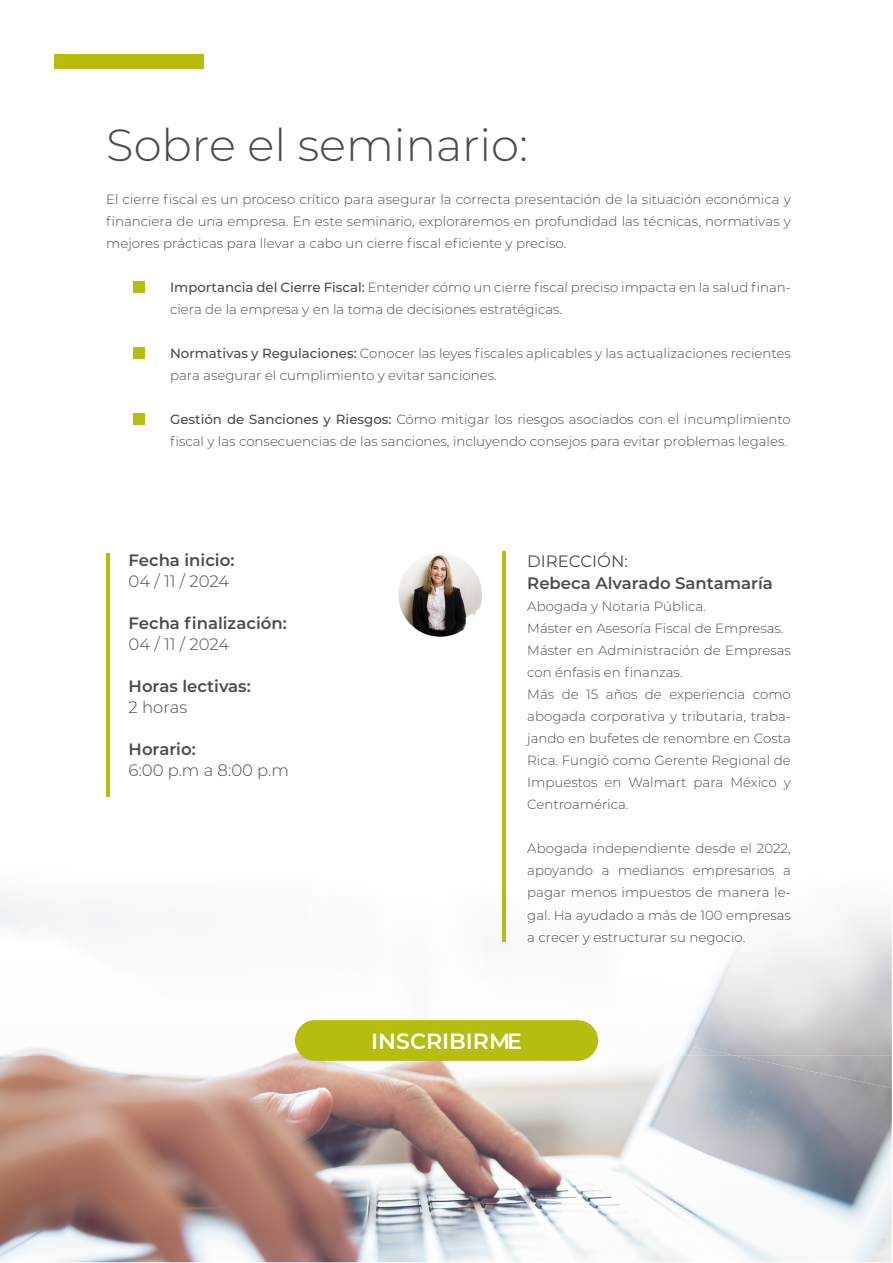
<style>
.page{position:relative;width:893px;height:1263px;background:#fff}
.page>*{position:absolute;margin:0;border:0;box-sizing:border-box;transform-origin:0 0}
.t1{font:300 45px "Montserrat";color:#4d4c4c}
.t2{font:600 22.05px "Montserrat";color:#fff}
.t3{font:600 16.5px "Montserrat";color:#4d4c4c}
.t4{font:300 16.5px "Montserrat";color:#4d4c4c}
.t5{font:16.5px "Montserrat";color:#4d4c4c}
.t6{font:300 13.35px/22px "Montserrat";color:#4d4c4c}
.s1{font-weight:500}
</style>
<div class="page">
<div style="left:54px;top:54px;width:149px;height:14px;background:#b4bd10"></div>
<img style="left:0;top:1055px;width:892px;height:207px">
<img style="left:593px;top:1047px;width:101px;height:8px">
<img style="left:733px;top:1055px;width:159px;height:33px">
<img style="left:299px;top:859px;width:593px;height:98px">
<img style="left:694px;top:957px;width:198px;height:98px">
<img style="left:582px;top:1020px;width:112px;height:27px">
<div style="left:295px;top:1020px;width:303px;height:41px;background:#b4bd10;border-radius:20px"></div>
<div style="left:133px;top:281px;width:11px;height:11px;background:#b4bd10"></div>
<div style="left:133px;top:347px;width:11px;height:11px;background:#b4bd10"></div>
<div style="left:133px;top:414px;width:11px;height:11px;background:#b4bd10"></div>
<hr style="left:106px;top:553px;width:3px;height:244px;background:#b4bd10">
<hr style="left:502px;top:551px;width:3px;height:391px;background:#b4bd10">
<img style="left:398px;top:553px;width:84px;height:84px;border-radius:42px">
<h1 class="t1" style="left:106px;top:114px;width:423px">Sobre el seminario:</h1>
<p class="t6" style="left:106px;top:188px;width:686px;text-align:justify">El cierre fiscal es un proceso crítico para asegurar la correcta presentación de la situación económica y financiera de una empresa. En este seminario, exploraremos en profundidad las técnicas, normativas y mejores prácticas para llevar a cabo un cierre fiscal eficiente y preciso.</p>
<p class="t6" style="left:170px;top:276px;width:622px"><span class="s1">Importancia del Cierre Fiscal:</span> Entender cómo un cierre fiscal preciso impacta en la salud finan&shy;ciera de la empresa y en la toma de decisiones estratégicas.</p>
<p class="t6" style="left:170px;top:342px;width:622px"><span class="s1">Normativas y Regulaciones:</span> Conocer las leyes fiscales aplicables y las actualizaciones recientes para asegurar el cumplimiento y evitar sanciones.</p>
<p class="t6" style="left:170px;top:408px;width:622px"><span class="s1">Gestión de Sanciones y Riesgos:</span> Cómo mitigar los riesgos asociados con el incumplimiento fiscal y las consecuencias de las sanciones, incluyendo consejos para evitar problemas legales.</p>
<p class="t3" style="left:129px;top:548px;width:107px">Fecha inicio:</p>
<p class="t4" style="left:129px;top:570px;width:102px">04 / 11 / 2024</p>
<p class="t3" style="left:129px;top:611px;width:160px">Fecha finalización:</p>
<p class="t4" style="left:129px;top:633px;width:102px">04 / 11 / 2024</p>
<p class="t3" style="left:129px;top:674px;width:124px">Horas lectivas:</p>
<p class="t4" style="left:129px;top:696px;width:60px">2 horas</p>
<p class="t3" style="left:129px;top:737px;width:69px">Horario:</p>
<p class="t4" style="left:129px;top:759px;width:162px">6:00 p.m a 8:00 p.m</p>
<p class="t5" style="left:527px;top:550px;width:102px">DIRECCIÓN:</p>
<p class="t3" style="left:527px;top:572px;width:247px">Rebeca Alvarado Santamaría</p>
<p class="t6" style="left:527px;top:595px;width:265px">Abogada y Notaria Pública.<br>Máster en Asesoría Fiscal de Empresas.<br>Máster en Administración de Empresas con énfasis en finanzas.<br>Más de 15 años de experiencia como abogada corporativa y tributaria, traba&shy;jando en bufetes de renombre en Costa<br>Rica. Fungió como Gerente Regional de<br>Impuestos en Walmart para México y<br>Centroamérica.</p>
<p class="t6" style="left:527px;top:837px;width:265px;text-align:justify">Abogada independiente desde el 2022, apoyando a medianos empresarios a pagar menos impuestos de manera le&shy;gal. Ha ayudado a más de 100 empresas a crecer y estructurar su negocio.</p>
<h2 class="t2" style="left:371px;top:1025px;width:152px">INSCRIBIRME</h2>
</div>
